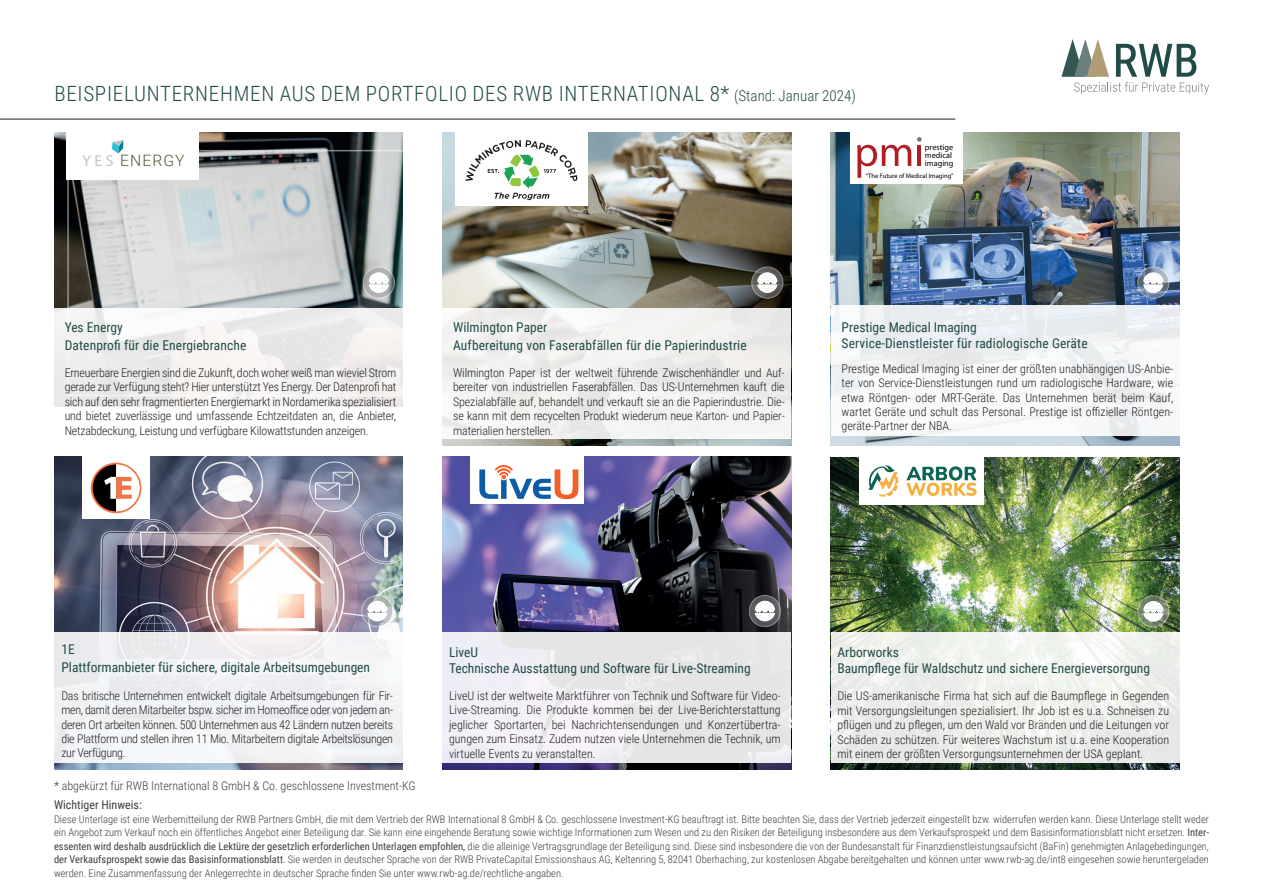
<style>
.page{position:relative;width:1263px;height:893px;background:#fff}
.page>*{position:absolute;margin:0;border:0;box-sizing:border-box;transform-origin:0 0}
.t1{font:300 21px "Roboto Condensed";letter-spacing:.035em;color:#214b47}
.t2{font:300 15.75px "Roboto";letter-spacing:.065em;color:#555b35}
.t3{font:13.5px/18px "Roboto Condensed";color:#214b47}
.t4{font:300 12px/14.4px "Roboto Condensed";letter-spacing:-.01em;color:#231f20;text-align:justify}
.t5{font:300 12px "Roboto Condensed";color:#3e3e3f}
.t6{font:12px "Roboto Condensed";color:#3e3e3f}
.t7{font:300 10.5px/13.5px "Roboto Condensed";color:#3e3e3f;text-align:justify}
.t8{font:8.25px/8.2px "Myriad Pro";color:#000001}
.t9{font:6.6px "Myriad Pro";color:#000001}
.s1{font-size:15px}
.s2{font-family:"Myriad Pro";font-weight:400;color:#bfc7bb}
.s3{font-weight:400}
</style>
<div class="page">
<hr style="left:0;top:119px;width:955px;height:1px;background:#231f20">
<svg style="left:1061px;top:39px;width:148px;height:55px"></svg>
<img style="left:442px;top:133px;width:349px;height:312px">
<div style="left:455px;top:131px;width:132px;height:75px;background:#fff"></div>
<svg style="left:465px;top:140px;width:112px;height:60px"></svg>
<div style="left:442px;top:308px;width:349px;height:131px;background:linear-gradient(to right,#f3f3f2,#eeeeec)"></div>
<img style="left:831px;top:133px;width:348px;height:312px">
<div style="left:851px;top:131px;width:112px;height:53px;background:#fff"></div>
<svg style="left:857px;top:145px;width:54px;height:33px"></svg>
<svg style="left:917px;top:137px;width:5px;height:5px"></svg>
<hr style="left:917px;top:145px;width:4px;height:21px;background:#af1e24">
<div style="left:831px;top:305px;width:348px;height:131px;background:linear-gradient(to right,#f4f6f7,#f0f2f4)"></div>
<svg style="left:1138px;top:267px;width:31px;height:31px"></svg>
<div style="left:1137px;top:267px;width:32px;height:31px;border:1px solid #fff;border-radius:50%"></div>
<svg style="left:1144px;top:273px;width:19px;height:19px"></svg>
<svg style="left:752px;top:267px;width:31px;height:31px"></svg>
<div style="left:751px;top:267px;width:32px;height:31px;border:1px solid #fff;border-radius:50%"></div>
<svg style="left:758px;top:273px;width:19px;height:19px"></svg>
<img style="left:54px;top:457px;width:349px;height:313px">
<div style="left:82px;top:456px;width:67px;height:63px;background:#fff"></div>
<div style="left:54px;top:632px;width:349px;height:131px;background:#f2f2f5"></div>
<svg style="left:362px;top:595px;width:31px;height:32px"></svg>
<div style="left:361px;top:595px;width:32px;height:32px;border:1px solid #fff;border-radius:50%"></div>
<svg style="left:368px;top:601px;width:19px;height:20px"></svg>
<svg style="left:91px;top:463px;width:50px;height:50px"></svg>
<svg style="left:93px;top:464px;width:47px;height:47px"></svg>
<img style="left:442px;top:457px;width:349px;height:313px">
<div style="left:471px;top:456px;width:113px;height:48px;background:#fff"></div>
<div style="left:442px;top:632px;width:349px;height:131px;background:linear-gradient(to right,#f2f0f7,#e4e4e2)"></div>
<svg style="left:479px;top:466px;width:99px;height:33px"></svg>
<svg style="left:749px;top:595px;width:31px;height:32px"></svg>
<div style="left:749px;top:595px;width:32px;height:32px;border:1px solid #fff;border-radius:50%"></div>
<svg style="left:755px;top:601px;width:19px;height:20px"></svg>
<img style="left:831px;top:457px;width:348px;height:313px">
<div style="left:859px;top:457px;width:125px;height:48px;background:#fff"></div>
<svg style="left:831px;top:632px;width:348px;height:131px;fill:#ecefeb"></svg>
<img style="left:868px;top:466px;width:109px;height:31px">
<svg style="left:1138px;top:596px;width:31px;height:31px"></svg>
<div style="left:1137px;top:596px;width:32px;height:31px;border:1px solid #fff;border-radius:50%"></div>
<svg style="left:1144px;top:601px;width:19px;height:20px"></svg>
<img style="left:54px;top:133px;width:349px;height:175px">
<div style="left:67px;top:131px;width:132px;height:49px;background:#fff"></div>
<svg style="left:112px;top:140px;width:11px;height:14px"></svg>
<svg style="left:54px;top:308px;width:349px;height:99px;fill:#f1f0ef"></svg>
<svg style="left:363px;top:267px;width:31px;height:31px"></svg>
<div style="left:363px;top:267px;width:32px;height:31px;border:1px solid #fff;border-radius:50%"></div>
<svg style="left:369px;top:273px;width:19px;height:19px"></svg>
<h1 class="t1" style="left:54px;top:79px;width:803px">BEISPIELUNTERNEHMEN AUS DEM PORTFOLIO DES RWB INTERNATIONAL 8* <span class="s1">(Stand: Januar 2024)</span></h1>
<h2 class="t2" style="left:82px;top:150px;width:104px"><span class="s2">Y E S</span> ENERGY</h2>
<p class="t8" style="left:925px;top:143px;width:30px">prestige medical imaging</p>
<p class="t9" style="left:866px;top:171px;width:89px">“The Future of Medical Imaging”</p>
<p class="t3" style="left:65px;top:317px;width:183px">Yes Energy<br>Datenprofi für die Energiebranche</p>
<p class="t4" style="left:65px;top:365px;width:333px">Erneuerbare Energien sind die Zukunft, doch woher weiß man wieviel Strom gerade zur Verfügung steht? Hier unterstützt Yes Energy. Der Datenprofi hat sich auf den sehr fragmentierten Energiemarkt in Nordamerika spezialisiert und bietet zuverlässige und umfassende Echtzeitdaten an, die Anbieter, Netzabdeckung, Leistung und verfügbare Kilowattstunden anzeigen.</p>
<p class="t3" style="left:453px;top:317px;width:295px">Wilmington Paper<br>Aufbereitung von Faserabfällen für die Papierindustrie</p>
<p class="t4" style="left:453px;top:365px;width:333px">Wilmington Paper ist der weltweit führende Zwischenhändler und Auf&shy;bereiter von industriellen Faserabfällen. Das US-Unternehmen kauft die Spezialabfälle auf, behandelt und verkauft sie an die Papierindustrie. Die&shy;se kann mit dem recycelten Produkt wiederum neue Karton- und Papier&shy;materialien herstellen.</p>
<p class="t3" style="left:842px;top:318px;width:248px;line-height:16.2px">Prestige Medical Imaging<br>Service-Dienstleister für radiologische Geräte</p>
<p class="t4" style="left:842px;top:361px;width:333px">Prestige Medical Imaging ist einer der größten unabhängigen US-Anbie&shy;ter von Service-Dienstleistungen rund um radiologische Hardware, wie etwa Röntgen- oder MRT-Geräte. Das Unternehmen berät beim Kauf, wartet Geräte und schult das Personal. Prestige ist offizieller Röntgen&shy;geräte-Partner der NBA.</p>
<p class="t3" style="left:61px;top:640px;width:310px">1E<br>Plattformanbieter für sichere, digitale Arbeitsumgebungen</p>
<p class="t4" style="left:61px;top:688px;width:333px">Das britische Unternehmen entwickelt digitale Arbeitsumgebungen für Fir&shy;men, damit deren Mitarbeiter bspw. sicher im Homeoffice oder von jedem an&shy;deren Ort arbeiten können. 500 Unternehmen aus 42 Ländern nutzen bereits die Plattform und stellen ihren 11 Mio. Mitarbeitern digitale Arbeitslösungen zur Verfügung.</p>
<p class="t3" style="left:449px;top:643px;width:303px;line-height:16.2px">LiveU<br>Technische Ausstattung und Software für Live-Streaming</p>
<p class="t4" style="left:449px;top:688px;width:333px">LiveU ist der weltweite Marktführer von Technik und Software für Video-Live-Streaming. Die Produkte kommen bei der Live-Berichterstattung jeglicher Sportarten, bei Nachrichtensendungen und Konzertübertra&shy;gungen zum Einsatz. Zudem nutzen viele Unternehmen die Technik, um virtuelle Events zu veranstalten.</p>
<p class="t3" style="left:837px;top:643px;width:314px;line-height:16.2px">Arborworks<br>Baumpflege für Waldschutz und sichere Energieversorgung</p>
<p class="t4" style="left:837px;top:688px;width:333px">Die US-amerikanische Firma hat sich auf die Baumpflege in Gegenden mit Versorgungsleitungen spezialisiert. Ihr Job ist es u.a. Schneisen zu pflügen und zu pflegen, um den Wald vor Bränden und die Leitungen vor Schäden zu schützen. Für weiteres Wachstum ist u.a. eine Kooperation mit einem der größten Versorgungsunternehmen der USA geplant.</p>
<p class="t5" style="left:54px;top:777px;width:363px">* abgekürzt für RWB International 8 GmbH &amp; Co. geschlossene Investment-KG</p>
<p class="t6" style="left:54px;top:796px;width:89px">Wichtiger Hinweis:</p>
<p class="t7" style="left:54px;top:812px;width:1156px">Diese Unterlage ist eine Werbemitteilung der RWB Partners GmbH, die mit dem Vertrieb der RWB International 8 GmbH &amp; Co. geschlossene Investment-KG beauftragt ist. Bitte beachten Sie, dass der Vertrieb jederzeit eingestellt bzw. widerrufen werden kann. Diese Unterlage stellt weder ein Angebot zum Verkauf noch ein öffentliches Angebot einer Beteiligung dar. Sie kann eine eingehende Beratung sowie wichtige Informationen zum Wesen und zu den Risiken der Beteiligung insbesondere aus dem Verkaufsprospekt und dem Basisinformationsblatt nicht ersetzen. <span class="s3">Inter&shy;essenten wird deshalb ausdrücklich die Lektüre der gesetzlich erforderlichen Unterlagen empfohlen,</span> die die alleinige Vertragsgrundlage der Beteiligung sind. Diese sind insbesondere die von der Bundesanstalt für Finanzdienstleistungsaufsicht (BaFin) genehmigten Anlagebedingungen, <span class="s3">der Verkaufsprospekt sowie das Basisinformationsblatt</span>. Sie werden in deutscher Sprache von der RWB PrivateCapital Emissionshaus AG, Keltenring 5, 82041 Oberhaching, zur kostenlosen Abgabe bereitgehalten und können unter www.rwb-ag.de/int8 eingesehen sowie heruntergeladen werden. Eine Zusammenfassung der Anlegerrechte in deutscher Sprache finden Sie unter www.rwb-ag.de/rechtliche-angaben.</p>
</div>
